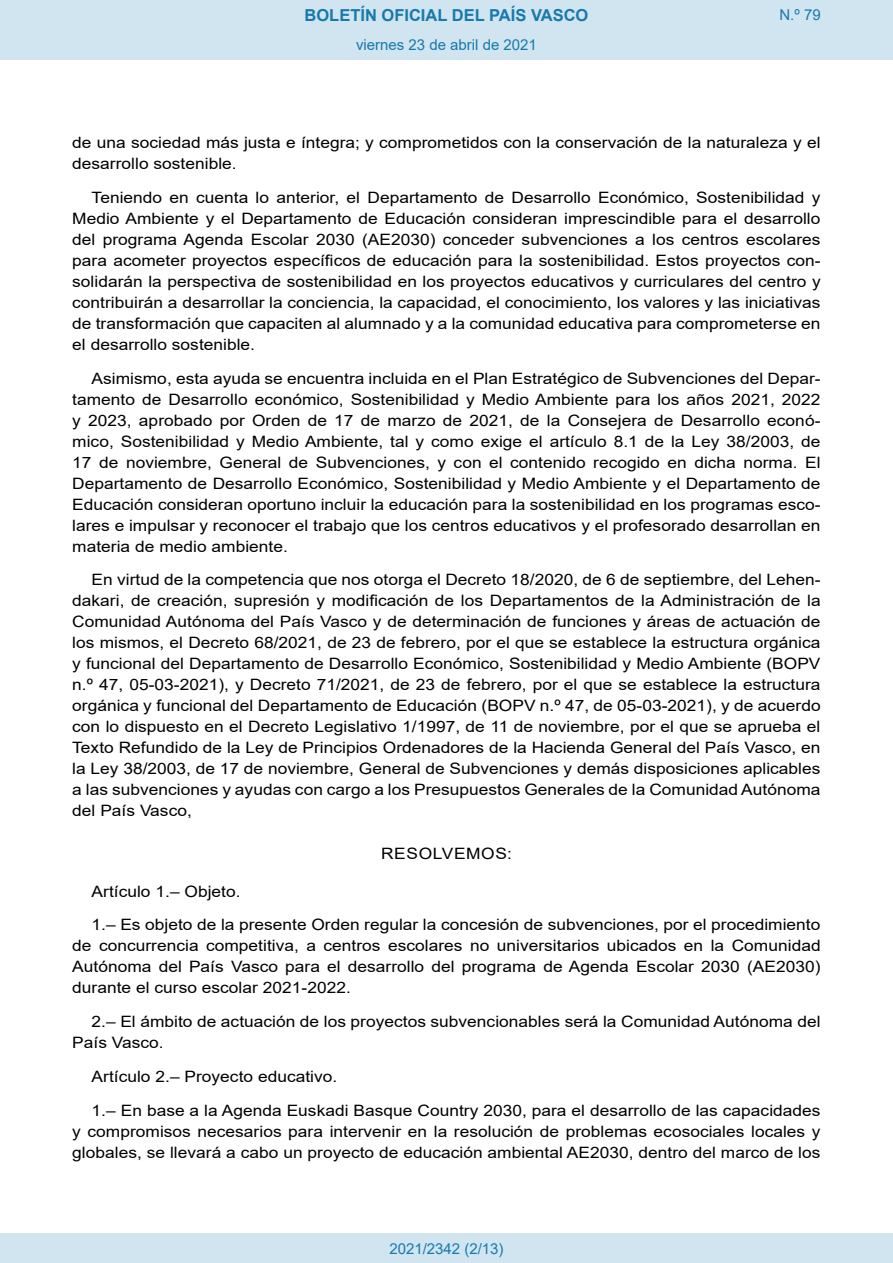
<style>
.page{position:relative;width:893px;height:1263px;background:#fff}
.page>*{position:absolute;margin:0;border:0;box-sizing:border-box;transform-origin:0 0}
.t1{font:700 16.5px "Arial";color:#1879ad}
.BOPVDetalle{font:15.6px/21px "Arial";color:#000;text-align:justify;scale:1.11 1}
.BOPVClave{font:15.6px "Arial";letter-spacing:.035em;color:#000;scale:1.11 1}
.Paginacion_Centro{font:15px "Arial";color:#1879ad}
</style>
<div class="page">
<div style="left:0;top:0;width:893px;height:60px;background:#d0e5f0"></div>
<div style="left:0;top:1233px;width:893px;height:30px;background:#d0e5f0"></div>
<p class="t1" style="left:305px;top:3px;width:285px">BOLETÍN OFICIAL DEL PAÍS VASCO</p>
<p class="Paginacion_Centro" style="left:356px;top:35px;width:182px">viernes 23 de abril de 2021</p>
<p class="Paginacion_Centro" style="left:779px;top:5px;width:43px">N.º 79</p>
<p class="BOPVDetalle" style="left:72px;top:132px;width:676px">de una sociedad más justa e íntegra; y comprometidos con la conservación de la naturaleza y el desarrollo sostenible.</p>
<p class="BOPVDetalle" style="left:72px;top:187px;width:676px;text-indent:19px">Teniendo en cuenta lo anterior, el Departamento de Desarrollo Económico, Sostenibilidad y Medio Ambiente y el Departamento de Educación consideran imprescindible para el desarrollo del programa Agenda Escolar 2030 (AE2030) conceder subvenciones a los centros escolares para acometer proyectos específicos de educación para la sostenibilidad. Estos proyectos con&shy;solidarán la perspectiva de sostenibilidad en los proyectos educativos y curriculares del centro y contribuirán a desarrollar la conciencia, la capacidad, el conocimiento, los valores y las iniciativas de transformación que capaciten al alumnado y a la comunidad educativa para comprometerse en el desarrollo sostenible.</p>
<p class="BOPVDetalle" style="left:72px;top:368px;width:676px;text-indent:19px">Asimismo, esta ayuda se encuentra incluida en el Plan Estratégico de Subvenciones del Depar&shy;tamento de Desarrollo económico, Sostenibilidad y Medio Ambiente para los años 2021, 2022 y 2023, aprobado por Orden de 17 de marzo de 2021, de la Consejera de Desarrollo econó&shy;mico, Sostenibilidad y Medio Ambiente, tal y como exige el artículo 8.1 de la Ley 38/2003, de 17 de noviembre, General de Subvenciones, y con el contenido recogido en dicha norma. El Departamento de Desarrollo Económico, Sostenibilidad y Medio Ambiente y el Departamento de Educación consideran oportuno incluir la educación para la sostenibilidad en los programas esco&shy;lares e impulsar y reconocer el trabajo que los centros educativos y el profesorado desarrollan en materia de medio ambiente.</p>
<p class="BOPVDetalle" style="left:72px;top:569px;width:676px;text-indent:19px">En virtud de la competencia que nos otorga el Decreto 18/2020, de 6 de septiembre, del Lehen&shy;dakari, de creación, supresión y modificación de los Departamentos de la Administración de la Comunidad Autónoma del País Vasco y de determinación de funciones y áreas de actuación de los mismos, el Decreto 68/2021, de 23 de febrero, por el que se establece la estructura orgánica y funcional del Departamento de Desarrollo Económico, Sostenibilidad y Medio Ambiente (BOPV n.º 47, 05-03-2021), y Decreto 71/2021, de 23 de febrero, por el que se establece la estructura orgánica y funcional del Departamento de Educación (BOPV n.º 47, de 05-03-2021), y de acuerdo con lo dispuesto en el Decreto Legislativo 1/1997, de 11 de noviembre, por el que se aprueba el Texto Refundido de la Ley de Principios Ordenadores de la Hacienda General del País Vasco, en la Ley 38/2003, de 17 de noviembre, General de Subvenciones y demás disposiciones aplicables a las subvenciones y ayudas con cargo a los Presupuestos Generales de la Comunidad Autónoma del País Vasco,</p>
<p class="BOPVClave" style="left:381px;top:842px;width:119px">RESOLVEMOS:</p>
<p class="BOPVDetalle" style="left:92px;top:881px;width:136px">Artículo 1.– Objeto.</p>
<p class="BOPVDetalle" style="left:72px;top:914px;width:676px;text-indent:19px">1.– Es objeto de la presente Orden regular la concesión de subvenciones, por el procedimiento de concurrencia competitiva, a centros escolares no universitarios ubicados en la Comunidad Autónoma del País Vasco para el desarrollo del programa de Agenda Escolar 2030 (AE2030) durante el curso escolar 2021-2022.</p>
<p class="BOPVDetalle" style="left:72px;top:1011px;width:676px;text-indent:19px">2.– El ámbito de actuación de los proyectos subvencionables será la Comunidad Autónoma del<br>País Vasco.</p>
<p class="BOPVDetalle" style="left:92px;top:1066px;width:223px">Artículo 2.– Proyecto educativo.</p>
<p class="BOPVDetalle" style="left:72px;top:1100px;width:676px;text-indent:19px">1.– En base a la Agenda Euskadi Basque Country 2030, para el desarrollo de las capacidades y compromisos necesarios para intervenir en la resolución de problemas ecosociales locales y globales, se llevará a cabo un proyecto de educación ambiental AE2030, dentro del marco de los</p>
<p class="Paginacion_Centro" style="left:389px;top:1238px;width:116px">2021/2342 (2/13)</p>
</div>
